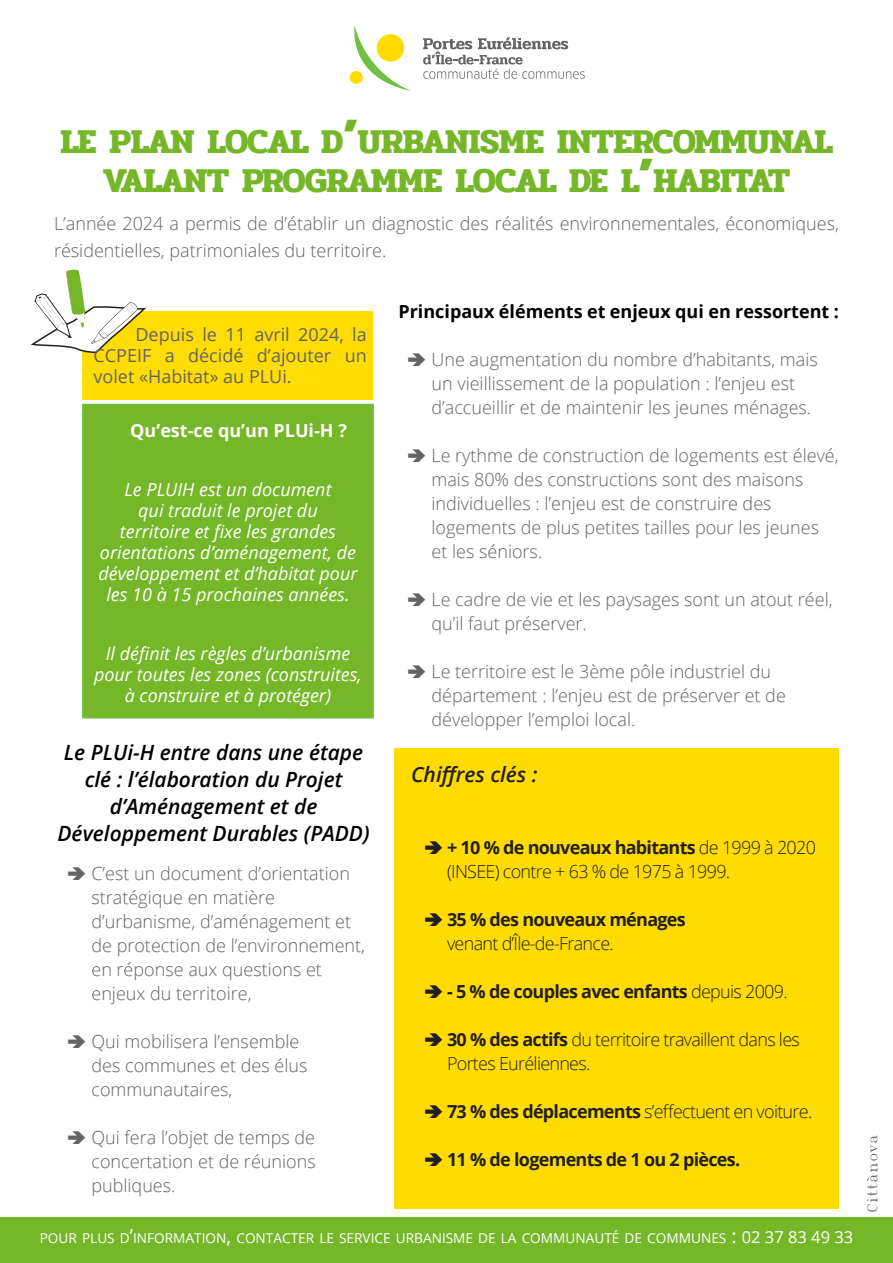
<style>
.page{position:relative;width:893px;height:1263px;background:#fff}
.page>*{position:absolute;margin:0;border:0;box-sizing:border-box;transform-origin:0 0}
.t1{font:700 34.65px "Pridi";letter-spacing:-.03em;color:#76b729}
.t2{font:italic 600 21px/27px "Open Sans";color:#000;text-align:center}
.t3{font:italic 600 21px "Open Sans";color:#231f20}
.t4{font:300 18px/24px "Open Sans";color:#646363}
.t5{font:italic 18px/21px "Open Sans";color:#fff;text-align:center}
.t6{font:300 18px/24px "Open Sans";letter-spacing:-.04em;color:#231f20}
.t7{font:18px/21px "Open Sans";color:#646363;text-align:justify}
.t8{font:700 18px "Open Sans";letter-spacing:-.04em;color:#231f20}
.t9{font:700 18px "Open Sans";color:#000}
.t10{font:700 18px "Open Sans";color:#fff}
.t11{font:13.65px "Open Sans";color:#fff}
.t12{font:13.5px "Roman T";color:#646363}
.s1{font-size:49.5px}
.s2{font-weight:700}
.s3{font-weight:300}
.s4{font-size:19.5px}
.s5{font-size:16.5px}
</style>
<div class="page">
<div style="left:82px;top:404px;width:292px;height:314px;background:#76b729;border:2px solid #71bf44"></div>
<div style="left:83px;top:311px;width:290px;height:89px;background:#fd0"></div>
<svg style="left:350px;top:26px;width:61px;height:65px"></svg>
<div style="left:377px;top:34px;width:27px;height:28px;background:#ffdc01;border-radius:50%"></div>
<div style="left:350px;top:71px;width:13px;height:13px;background:#ffdc01;border-radius:50%"></div>
<svg style="left:423px;top:37px;width:162px;height:42px"></svg>
<svg style="left:31px;top:269px;width:115px;height:85px"></svg>
<div style="left:0;top:1217px;width:893px;height:46px;background:#76b729"></div>
<div style="left:394px;top:748px;width:445px;height:461px;background:#ffdc01"></div>
<p class="t1" style="left:61px;top:115px;width:773px">LE PLAN LOCAL D<span class="s1">’</span>URBANISME INTERCOMMUNAL</p>
<p class="t1" style="left:103px;top:154px;width:689px">VALANT PROGRAMME LOCAL DE L<span class="s1">’</span>HABITAT</p>
<p class="t4" style="left:54px;top:209px;width:786px;line-height:27px">L’année 2024 a permis de d’établir un diagnostic des réalités environnementales, économiques, résidentielles, patrimoniales du territoire.</p>
<p class="t7" style="left:94px;top:323px;width:275px;text-indent:42px">Depuis le 11 avril 2024, la CCPEIF a décidé d’ajouter un volet «Habitat» au PLUi.</p>
<p class="t10" style="left:130px;top:417px;width:218px">Qu’est-ce qu’un PLUi-H ?</p>
<p class="t5" style="left:98px;top:478px;width:261px">Le PLUIH est un document<br>qui traduit le projet du<br>territoire et fixe les grandes orientations d’aménagement, de développement et d’habitat pour les 10 à 15 prochaines années.</p>
<p class="t5" style="left:94px;top:642px;width:269px">Il définit les règles d’urbanisme pour toutes les zones (construites, à construire et à protéger)</p>
<p class="t2" style="left:64px;top:738px;width:301px">Le PLUi-H entre dans une étape clé : l’élaboration du Projet d’Aménagement et de</p>
<p class="t2" style="left:58px;top:819px;width:313px">Développement Durables (PADD)</p>
<p class="t4" style="left:91px;top:860px;width:275px">C’est un document d’orientation stratégique en matière d’urbanisme, d’aménagement et de protection de l’environnement, en réponse aux questions et enjeux du territoire,</p>
<p class="t4" style="left:91px;top:1028px;width:217px">Qui mobilisera l’ensemble des communes et des élus communautaires,</p>
<p class="t4" style="left:91px;top:1124px;width:226px;text-align:justify">Qui fera l’objet de temps de concertation et de réunions publiques.</p>
<p class="t9" style="left:398px;top:299px;width:442px">Principaux éléments et enjeux qui en ressortent :</p>
<p class="t4" style="left:431px;top:347px;width:388px">Une augmentation du nombre d’habitants, mais un vieillissement de la population : l’enjeu est d’accueillir et de maintenir les jeunes ménages.</p>
<p class="t4" style="left:431px;top:443px;width:409px">Le rythme de construction de logements est élevé, mais 80% des constructions sont des maisons individuelles : l’enjeu est de construire des logements de plus petites tailles pour les jeunes et les séniors.</p>
<p class="t4" style="left:431px;top:587px;width:403px">Le cadre de vie et les paysages sont un atout réel, qu’il faut préserver.</p>
<p class="t4" style="left:431px;top:659px;width:356px">Le territoire est le 3ème pôle industriel du département : l’enjeu est de préserver et de développer l’emploi local.</p>
<p class="t3" style="left:411px;top:759px;width:128px">Chiffres clés :</p>
<p class="t6" style="left:447px;top:834px;width:370px"><span class="s2">+ 10 % de nouveaux habitants</span> de 1999 à 2020 (INSEE) contre + 63 % de 1975 à 1999.</p>
<p class="t6" style="left:447px;top:906px;width:240px"><span class="s2">35 % des nouveaux ménages </span>venant d’Île-de-France.</p>
<p class="t8" style="left:447px;top:978px;width:342px">- 5 % de couples avec enfants <span class="s3">depuis 2009.</span></p>
<p class="t6" style="left:447px;top:1026px;width:354px"><span class="s2">30 % des actifs</span> du territoire travaillent dans les<br>Portes Euréliennes.</p>
<p class="t6" style="left:447px;top:1098px;width:367px"><span class="s2">73 % des déplacements</span> s’effectuent en voiture.</p>
<p class="t8" style="left:447px;top:1146px;width:295px">11 % de logements de 1 ou 2 pièces.</p>
<p class="t11" style="left:40px;top:1229px;width:815px">POUR PLUS D<span class="s4">’</span>INFORMATION<span class="s4">,</span> CONTACTER LE SERVICE URBANISME DE LA COMMUNAUTÉ DE COMMUNES <span class="s4">:</span> <span class="s5">02 37 83 49 33</span></p>
<p class="t12" style="left:863px;top:1213px;width:80px;rotate:-90deg">Cittànova</p>
</div>
